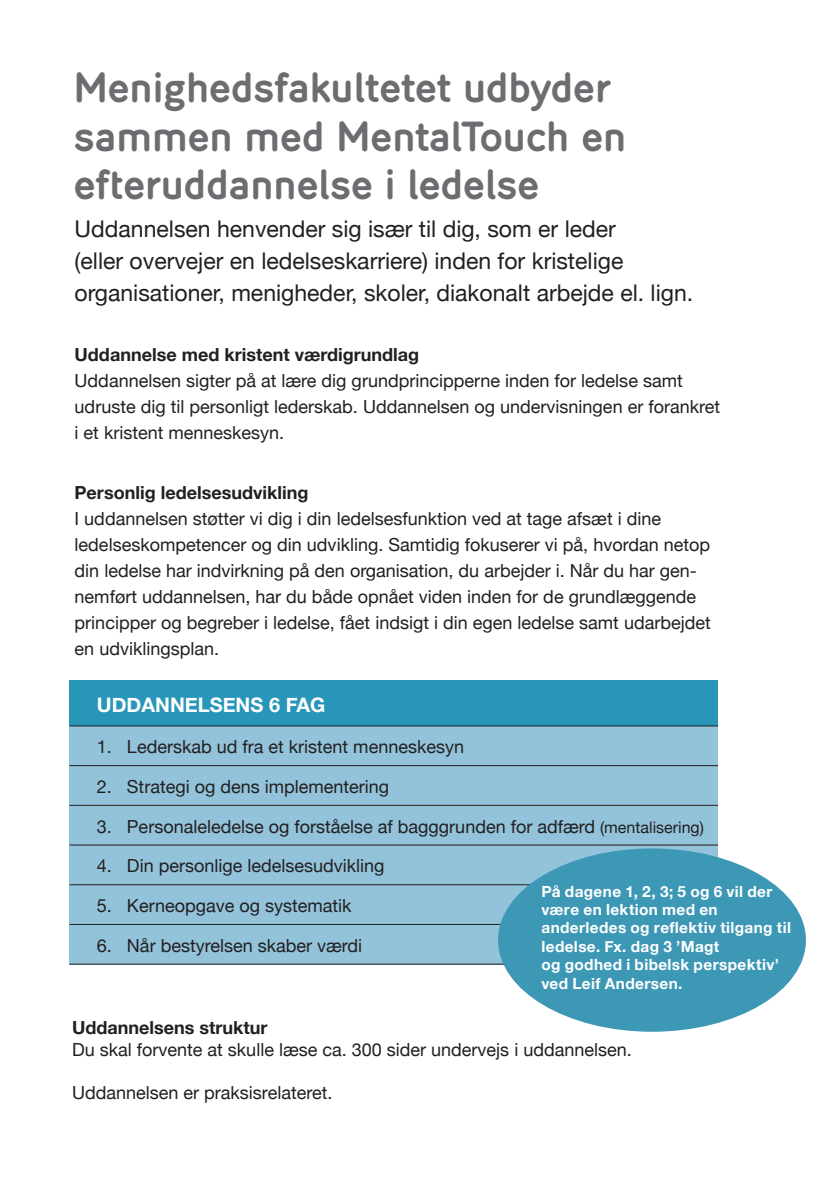
<style>
.page{position:relative;width:840px;height:1191px;background:#fff}
.page>*{position:absolute;margin:0;border:0;box-sizing:border-box;transform-origin:0 0}
.t1{font:700 42px/48.2px "Ely Rounded";color:#6c6d70}
.t2{font:23px/32px "Helvetica Neue";color:#231f20}
.t3{font:700 20px "Helvetica Neue";color:#fff}
.t4{font:18px/26px "Helvetica Neue";color:#231f20}
.t5{font:700 18px "Helvetica Neue";color:#231f20}
.t6{font:700 15.4px/18.4px "Helvetica Neue";letter-spacing:.025em;color:#fff}
.s1{font-size:16px}
.s2{font-weight:700}
</style>
<div class="page">
<div style="left:69px;top:680px;width:648px;height:46px;background:#2896b9"></div>
<div style="left:69px;top:726px;width:648px;height:238px;background:#92c3da"></div>
<hr style="left:69px;top:725px;width:648px;height:1px;background:#231f20">
<hr style="left:69px;top:765px;width:648px;height:1px;background:#231f20">
<hr style="left:69px;top:805px;width:648px;height:1px;background:#231f20">
<hr style="left:69px;top:844px;width:648px;height:1px;background:#231f20">
<hr style="left:69px;top:884px;width:648px;height:1px;background:#231f20">
<hr style="left:69px;top:924px;width:648px;height:1px;background:#231f20">
<hr style="left:69px;top:963px;width:648px;height:1px;background:#231f20">
<div style="left:497px;top:848px;width:308px;height:183px;background:#3d98b6;border-radius:50%"></div>
<p class="t1" style="left:74px;top:63px;width:553px">Menighedsfakultetet udbyder sammen med MentalTouch en efteruddannelse i ledelse</p>
<p class="t2" style="left:75px;top:214px;width:619px">Uddannelsen henvender sig især til dig, som er leder<br>(eller overvejer en ledelseskarriere) inden for kristelige organisationer, menigheder, skoler, diakonalt arbejde el. lign.</p>
<p class="t5" style="left:75px;top:341px;width:346px">Uddannelse med kristent værdigrundlag</p>
<p class="t4" style="left:75px;top:369px;width:646px">Uddannelsen sigter på at lære dig grundprincipperne inden for ledelse samt udruste dig til personligt lederskab. Uddannelsen og undervisningen er forankret i et kristent menneskesyn.</p>
<p class="t5" style="left:75px;top:479px;width:235px">Personlig ledelsesudvikling</p>
<p class="t4" style="left:75px;top:507px;width:637px">I uddannelsen støtter vi dig i din ledelsesfunktion ved at tage afsæt i dine ledelseskompetencer og din udvikling. Samtidig fokuserer vi på, hvordan netop din ledelse har indvirkning på den organisation, du arbejder i. Når du har gen&shy;nemført uddannelsen, har du både opnået viden inden for de grundlæggende principper og begreber i ledelse, fået indsigt i din egen ledelse samt udarbejdet en udviklingsplan.</p>
<p class="t3" style="left:97px;top:688px;width:230px">UDDANNELSENS 6 FAG</p>
<p class="t4" style="left:97px;top:735px;width:368px">1. Lederskab ud fra et kristent menneskesyn</p>
<p class="t4" style="left:97px;top:774px;width:294px">2. Strategi og dens implementering</p>
<p class="t4" style="left:97px;top:814px;width:608px">3. Personaleledelse og forståelse af bagggrunden for adfærd <span class="s1">(mentalisering)</span></p>
<p class="t4" style="left:97px;top:854px;width:289px">4. Din personlige ledelsesudvikling</p>
<p class="t4" style="left:97px;top:893px;width:256px">5. Kerneopgave og systematik</p>
<p class="t4" style="left:97px;top:933px;width:267px">6. Når bestyrelsen skaber værdi</p>
<p class="t6" style="left:541px;top:882px;width:251px">På dagene 1, 2, 3; 5 og 6 vil der være en lektion med en anderledes og reflektiv tilgang til ledelse. Fx. dag 3 ’Magt<br>og godhed i bibelsk perspektiv’ ved Leif Andersen.</p>
<p class="t4" style="left:72px;top:1018px;width:561px;line-height:21.6px"><span class="s2">Uddannelsens struktur<br></span>Du skal forvente at skulle læse ca. 300 sider undervejs i uddannelsen.</p>
<p class="t4" style="left:72px;top:1080px;width:262px">Uddannelsen er praksisrelateret.</p>
</div>
